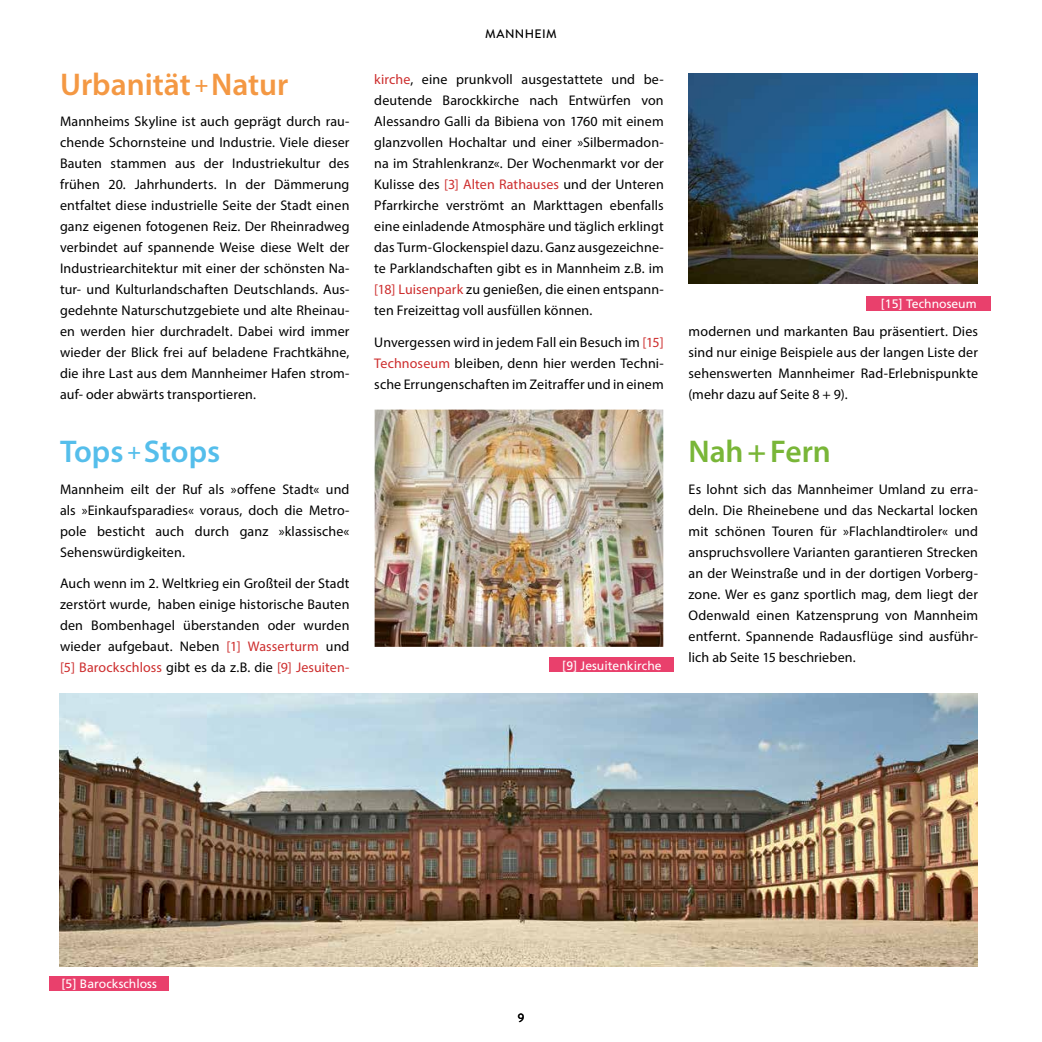
<style>
.page{position:relative;width:1042px;height:1042px;background:#fff}
.page>*{position:absolute;margin:0;border:0;box-sizing:border-box;transform-origin:0 0}
.t1{font:600 31.5px "Myriad Pro";color:#f49843}
.t2{font:600 31.5px "Myriad Pro";color:#55beeb}
.t3{font:600 31.5px "Myriad Pro";letter-spacing:-.005em;color:#79b638}
.t4{font:14px/21px "Myriad Pro";letter-spacing:.01em;color:#000;text-align:justify}
.t5{font:12.25px "Frutiger";color:#fff}
.t6{font:500 12.25px "Brandon Grotesque";letter-spacing:.035em;color:#000}
.s1{font-size:22.75px}
.s2{color:#cd2d2d}
</style>
<div class="page">
<img style="left:688px;top:73px;width:289px;height:211px">
<img style="left:375px;top:410px;width:288px;height:237px">
<img style="left:60px;top:693px;width:917px;height:273px">
<div style="left:50px;top:976px;width:119px;height:15px;background:#e9406c"></div>
<div style="left:867px;top:296px;width:124px;height:15px;background:#e9406c"></div>
<div style="left:550px;top:657px;width:124px;height:15px;background:#e9406c"></div>
<h1 class="t1" style="left:60px;top:64px;width:230px">Urbanität <span class="s1">+</span> Natur</h1>
<p class="t4" style="left:60px;top:111px;width:291px">Mannheims Skyline ist auch geprägt durch rau&shy;chende Schornsteine und Industrie. Viele dieser Bauten stammen aus der Industriekultur des frühen 20. Jahrhunderts. In der Dämmerung entfaltet diese industrielle Seite der Stadt einen ganz eigenen fotogenen Reiz. Der Rheinradweg verbindet auf spannende Weise diese Welt der Industriearchitektur mit einer der schönsten Na&shy;tur- und Kulturlandschaften Deutschlands. Aus&shy;gedehnte Naturschutzgebiete und alte Rheinau&shy;en werden hier durchradelt. Dabei wird immer wieder der Blick frei auf beladene Frachtkähne, die ihre Last aus dem Mannheimer Hafen strom&shy;auf- oder abwärts transportieren.</p>
<h1 class="t2" style="left:60px;top:431px;width:162px">Tops <span class="s1">+</span> Stops</h1>
<p class="t4" style="left:60px;top:478px;width:291px">Mannheim eilt der Ruf als »offene Stadt« und als »Einkaufsparadies« voraus, doch die Metro&shy;pole besticht auch durch ganz »klassische« Sehenswürdigkeiten.</p>
<p class="t4" style="left:60px;top:573px;width:291px">Auch wenn im 2. Weltkrieg ein Großteil der Stadt zerstört wurde, haben einige historische Bauten den Bombenhagel überstanden oder wurden wieder aufgebaut. Neben <span class="s2">[1] Wasserturm</span> und <span class="s2">[5] Barockschloss</span> gibt es da z.B. die <span class="s2">[9] Jesuiten-</span></p>
<p class="t6" style="left:485px;top:26px;width:73px">MANNHEIM</p>
<p class="t4" style="left:374px;top:69px;width:291px"><span class="s2">kirche</span>, eine prunkvoll ausgestattete und be&shy;deutende Barockkirche nach Entwürfen von Alessandro Galli da Bibiena von 1760 mit einem glanzvollen Hochaltar und einer »Silbermadon&shy;na im Strahlenkranz«. Der Wochenmarkt vor der Kulisse des <span class="s2">[3] Alten Rathauses</span> und der Unteren Pfarrkirche verströmt an Markttagen ebenfalls eine einladende Atmosphäre und täglich erklingt das Turm-Glockenspiel dazu. Ganz ausgezeichne&shy;te Parklandschaften gibt es in Mannheim z.B. im <span class="s2">[18] Luisenpark</span> zu genießen, die einen entspann&shy;ten Freizeittag voll ausfüllen können.</p>
<p class="t4" style="left:374px;top:331px;width:291px">Unvergessen wird in jedem Fall ein Besuch im <span class="s2">[15] Technoseum</span> bleiben, denn hier werden Techni&shy;sche Errungenschaften im Zeitraffer und in einem</p>
<p class="t4" style="left:688px;top:321px;width:291px">modernen und markanten Bau präsentiert. Dies sind nur einige Beispiele aus der langen Liste der sehenswerten Mannheimer Rad-Erlebnispunkte (mehr dazu auf Seite 8 + 9).</p>
<h1 class="t3" style="left:688px;top:431px;width:144px">Nah + Fern</h1>
<p class="t4" style="left:688px;top:478px;width:291px">Es lohnt sich das Mannheimer Umland zu erra&shy;deln. Die Rheinebene und das Neckartal locken mit schönen Touren für »Flachlandtiroler« und anspruchsvollere Varianten garantieren Strecken an der Weinstraße und in der dortigen Vorberg&shy;zone. Wer es ganz sportlich mag, dem liegt der Odenwald einen Katzensprung von Mannheim entfernt. Spannende Radausflüge sind ausführ&shy;lich ab Seite 15 beschrieben.</p>
<p class="t5" style="left:881px;top:297px;width:97px">[15] Technoseum</p>
<p class="t5" style="left:562px;top:658px;width:101px">[9] Jesuitenkirche</p>
<p class="t5" style="left:61px;top:977px;width:97px">[5] Barockschloss</p>
<p class="t6" style="left:518px;top:1009px;width:8px">9</p>
</div>
